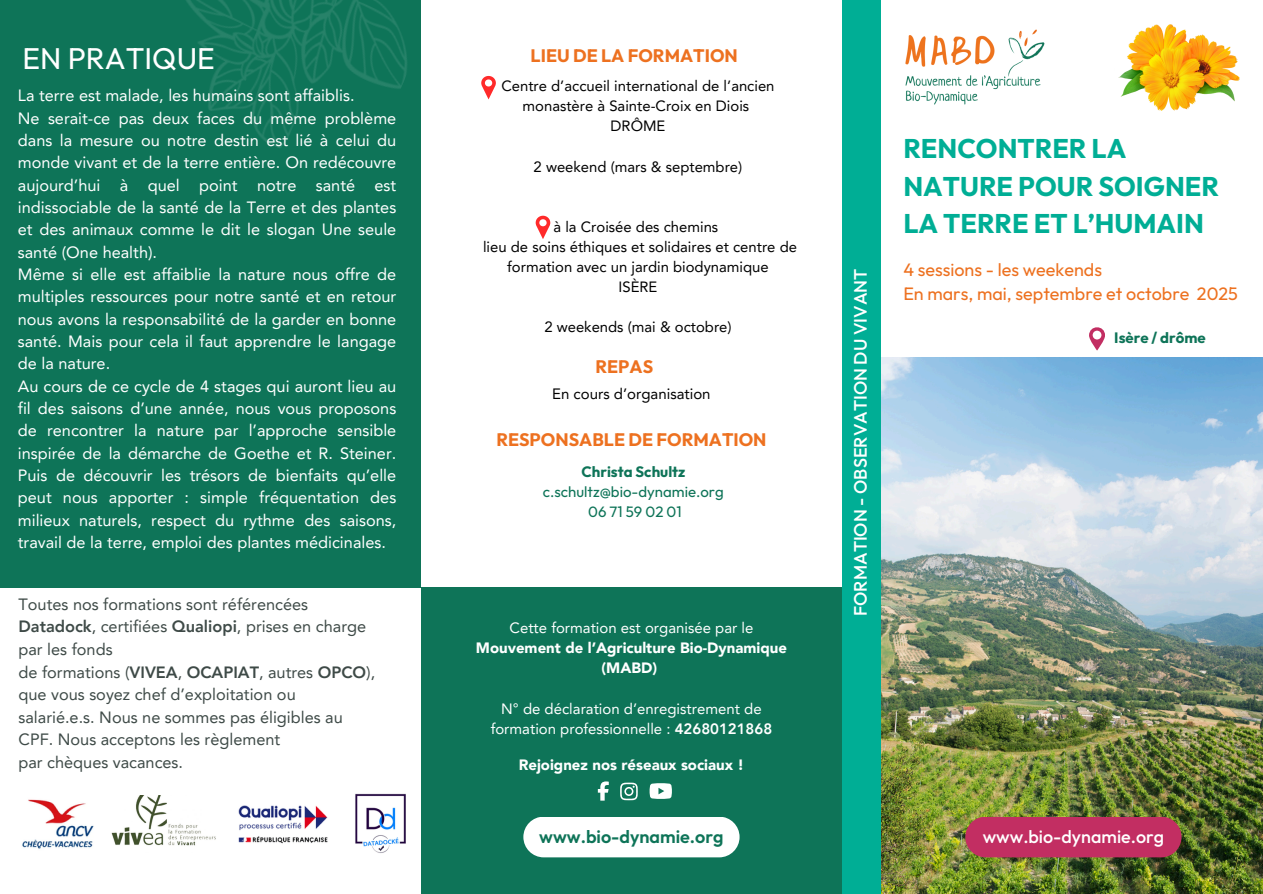
<style>
.page{position:relative;width:1263px;height:894px;background:#fff}
.page>*{position:absolute;margin:0;border:0;box-sizing:border-box;transform-origin:0 0}
.t1{font:30px "Outfit";color:#fff}
.t2{font:700 27px/37.2px "Outfit";color:#00ae95}
.t3{font:18px/24.8px "Outfit";color:#ed7120}
.t4{font:500 18px "Outfit";color:#fff}
.t5{font:700 18px "Outfit";color:#ed7120}
.t6{font:600 18px "Outfit";color:#0e7458}
.t7{font:16.35px/22.4px "Avenir LT Pro";color:#fff}
.t8{font:16.35px/22.5px "Avenir LT Pro";color:#3e4a47}
.t9{font:900 15px/20.2px "Avenir LT Pro";color:#fff;text-align:center}
.t10{font:15px/20.2px "Avenir LT Pro";color:#fff;text-align:center}
.t11{font:15px "Outfit";color:#0e7458}
.t12{font:700 15px "Outfit";color:#0e7458}
.t13{font:15px "Avenir LT Pro";color:#000}
.t14{font:14.85px/20.1px "Avenir LT Pro";color:#000;text-align:center}
.s1{font-weight:800}
.s2{font-weight:400}
</style>
<div class="page">
<img style="left:905px;top:29px;width:140px;height:76px">
<img style="left:880px;top:357px;width:383px;height:536px">
<div style="left:842px;top:0;width:38px;height:893px;background:#00ae95"></div>
<div style="left:965px;top:816px;width:216px;height:41px;background:#c22e62;border-radius:20px"></div>
<svg style="left:1089px;top:327px;width:16px;height:23px"></svg>
<div style="left:421px;top:587px;width:421px;height:306px;background:#0e7458"></div>
<div style="left:523px;top:816px;width:216px;height:41px;background:#fff;border-radius:20px"></div>
<svg style="left:598px;top:781px;width:11px;height:19px"></svg>
<svg style="left:650px;top:783px;width:22px;height:15px"></svg>
<svg style="left:620px;top:782px;width:18px;height:18px"></svg>
<div style="left:0;top:0;width:421px;height:587px;background:#0e7458"></div>
<img style="left:186px;top:0;width:221px;height:148px">
<img style="left:22px;top:799px;width:72px;height:50px">
<img style="left:111px;top:795px;width:105px;height:51px">
<img style="left:238px;top:805px;width:90px;height:39px">
<img style="left:355px;top:793px;width:51px;height:60px">
<img style="left:1118px;top:25px;width:121px;height:85px">
<svg style="left:481px;top:76px;width:15px;height:23px"></svg>
<svg style="left:536px;top:216px;width:14px;height:23px"></svg>
<p class="t1" style="left:23px;top:39px;width:194px">EN PRATIQUE</p>
<p class="t7" style="left:18px;top:86px;width:380px">La terre est malade, les humains sont affaiblis.<br>Ne serait-ce pas deux faces du même problème dans la mesure ou notre destin est lié à celui du monde vivant et de la terre entière. On redécouvre aujourd’hui à quel point notre santé est indissociable de la santé de la Terre et des plantes et des animaux comme le dit le slogan Une seule santé (One health).<br>Même si elle est affaiblie la nature nous offre de multiples ressources pour notre santé et en retour nous avons la responsabilité de la garder en bonne santé. Mais pour cela il faut apprendre le langage de la nature.<br>Au cours de ce cycle de 4 stages qui auront lieu au fil des saisons d’une année, nous vous proposons de rencontrer la nature par l’approche sensible inspirée de la démarche de Goethe et R. Steiner.<br>Puis de découvrir les trésors de bienfaits qu’elle peut nous apporter : simple fréquentation des milieux naturels, respect du rythme des saisons, travail de la terre, emploi des plantes médicinales.</p>
<p class="t8" style="left:19px;top:594px;width:358px">Toutes nos formations sont référencées <span class="s1">Datadock</span>, certifiées <span class="s1">Qualiopi</span>, prises en charge par les fonds<br>de formations (<span class="s1">VIVEA</span>, <span class="s1">OCAPIAT</span>, autres <span class="s1">OPCO</span>), que vous soyez chef d’exploitation ou salarié.e.s. Nous ne sommes pas éligibles au CPF. Nous acceptons les règlement<br>par chèques vacances.</p>
<h3 class="t5" style="left:531px;top:44px;width:209px">LIEU DE LA FORMATION</h3>
<p class="t14" style="left:501px;top:77px;width:275px">Centre d’accueil international de l’ancien monastère à Sainte-Croix en Diois</p>
<p class="t14" style="left:611px;top:118px;width:56px">DRÔME</p>
<p class="t14" style="left:534px;top:158px;width:210px">2 weekend (mars &amp; septembre)</p>
<p class="t14" style="left:554px;top:218px;width:166px">à la Croisée des chemins</p>
<p class="t14" style="left:483px;top:238px;width:315px">lieu de soins éthiques et solidaires et centre de formation avec un jardin biodynamique</p>
<p class="t14" style="left:619px;top:278px;width:40px">ISÈRE</p>
<p class="t14" style="left:544px;top:318px;width:189px">2 weekends (mai &amp; octobre)</p>
<p class="t5" style="left:595px;top:355px;width:59px">REPAS</p>
<p class="t13" style="left:552px;top:387px;width:160px">En cours d’organisation</p>
<h3 class="t5" style="left:496px;top:428px;width:272px">RESPONSABLE DE FORMATION</h3>
<h3 class="t12" style="left:581px;top:461px;width:106px">Christa Schultz</h3>
<p class="t11" style="left:543px;top:482px;width:183px">c.schultz@bio-dynamie.org</p>
<p class="t11" style="left:588px;top:502px;width:95px">06 71 59 02 01</p>
<p class="t9" style="left:476px;top:618px;width:313px"><span class="s2">Cette formation est organisée par le<br></span>Mouvement de l’Agriculture Bio-Dynamique (MABD)</p>
<h5 class="t10" style="left:491px;top:699px;width:283px">N° de déclaration d’enregistrement de formation professionnelle : <span class="s1">42680121868</span></h5>
<p class="t9" style="left:519px;top:755px;width:227px">Rejoignez nos réseaux sociaux !</p>
<h1 class="t4" style="left:849px;top:616px;width:349px;rotate:-90deg">FORMATION - OBSERVATION DU VIVANT</h1>
<p class="t2" style="left:903px;top:130px;width:317px">RENCONTRER LA<br>NATURE POUR SOIGNER<br>LA TERRE ET L’HUMAIN</p>
<p class="t3" style="left:903px;top:256px;width:336px">4 sessions - les weekends<br>En mars, mai, septembre et octobre 2025</p>
<p class="t12" style="left:1114px;top:328px;width:93px">Isère / drôme</p>
<p class="t6" style="left:539px;top:824px;width:186px">www.bio-dynamie.org</p>
<h5 class="t4" style="left:983px;top:824px;width:183px">www.bio-dynamie.org</h5>
</div>
